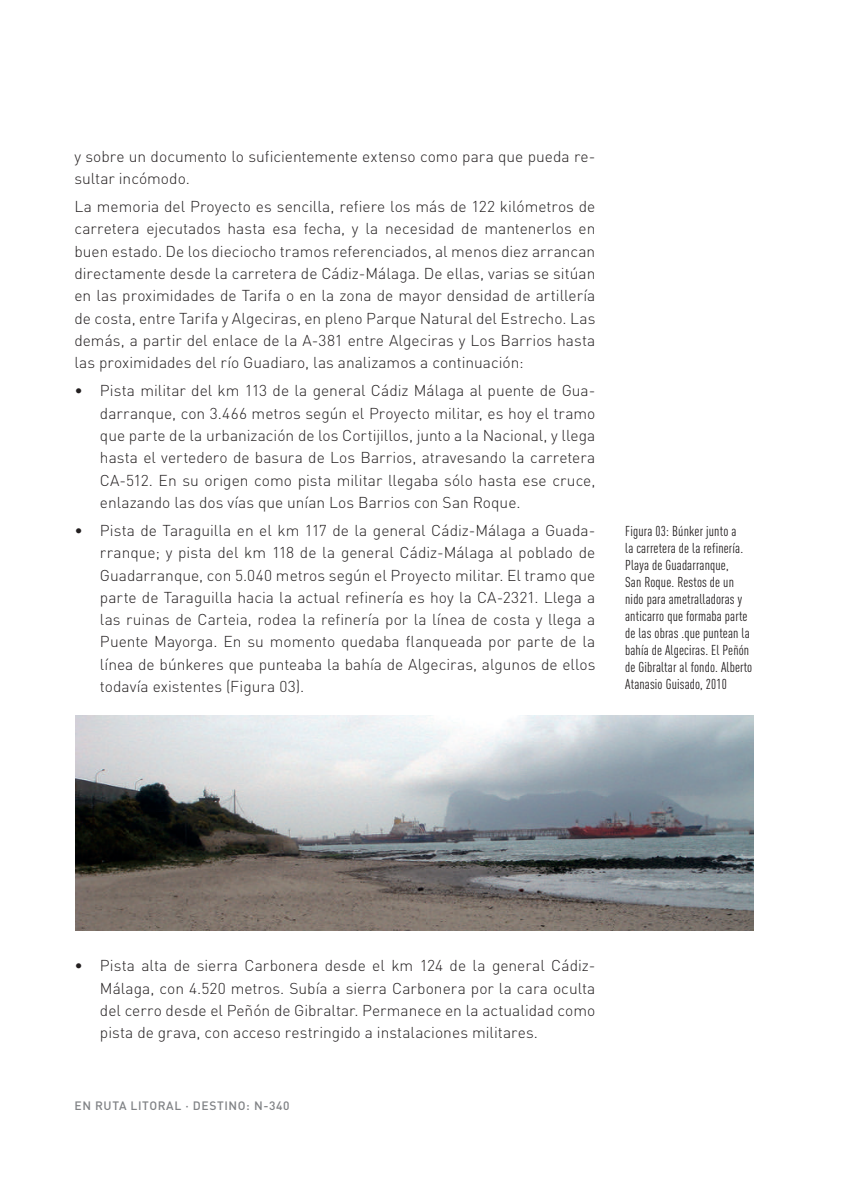
<style>
.page{position:relative;width:844px;height:1191px;background:#fff}
.page>*{position:absolute;margin:0;border:0;box-sizing:border-box;transform-origin:0 0}
.t1{font:300 15.58px/22.4px "DIN";color:#231f20;text-align:justify}
.t2{font:14.17px/17px "DIN Cond";letter-spacing:.01em;color:#231f20}
.t3{font:500 12.08px "DIN";letter-spacing:.05em;color:#808285}
</style>
<div class="page">
<img style="left:76px;top:715px;width:677px;height:215px">
<p class="t1" style="left:74px;top:145px;width:522px">y sobre un documento lo suficientemente extenso como para que pueda re&shy;sultar incómodo.</p>
<p class="t1" style="left:74px;top:195px;width:522px">La memoria del Proyecto es sencilla, refiere los más de 122 kilómetros de carretera ejecutados hasta esa fecha, y la necesidad de mantenerlos en buen estado. De los dieciocho tramos referenciados, al menos diez arrancan directamente desde la carretera de Cádiz-Málaga. De ellas, varias se sitúan en las proximidades de Tarifa o en la zona de mayor densidad de artillería de costa, entre Tarifa y Algeciras, en pleno Parque Natural del Estrecho. Las demás, a partir del enlace de la A-381 entre Algeciras y Los Barrios hasta las proximidades del río Guadiaro, las analizamos a continuación:</p>
<p class="t1" style="left:100px;top:379px;width:497px;text-indent:-25px">• Pista militar del km 113 de la general Cádiz Málaga al puente de Gua&shy;darranque, con 3.466 metros según el Proyecto militar, es hoy el tramo que parte de la urbanización de los Cortijillos, junto a la Nacional, y llega hasta el vertedero de basura de Los Barrios, atravesando la carretera CA-512. En su origen como pista militar llegaba sólo hasta ese cruce, enlazando las dos vías que unían Los Barrios con San Roque.</p>
<p class="t1" style="left:100px;top:519px;width:497px;text-indent:-25px">• Pista de Taraguilla en el km 117 de la general Cádiz-Málaga a Guada&shy;rranque; y pista del km 118 de la general Cádiz-Málaga al poblado de Guadarranque, con 5.040 metros según el Proyecto militar. El tramo que parte de Taraguilla hacia la actual refinería es hoy la CA-2321. Llega a las ruinas de Carteia, rodea la refinería por la línea de costa y llega a Puente Mayorga. En su momento quedaba flanqueada por parte de la línea de búnkeres que punteaba la bahía de Algeciras, algunos de ellos todavía existentes (Figura 03).</p>
<p class="t2" style="left:625px;top:522px;width:129px">Figura 03: Búnker junto a<br>la carretera de la refinería.<br>Playa de Guadarranque,<br>San Roque. Restos de un nido para ametralladoras y anticarro que formaba parte de las obras .que puntean la bahía de Algeciras. El Peñón de Gibraltar al fondo. Alberto<br>Atanasio Guisado, 2010</p>
<p class="t1" style="left:100px;top:954px;width:497px;text-indent:-25px">• Pista alta de sierra Carbonera desde el km 124 de la general Cádiz-Málaga, con 4.520 metros. Subía a sierra Carbonera por la cara oculta del cerro desde el Peñón de Gibraltar. Permanece en la actualidad como pista de grava, con acceso restringido a instalaciones militares.</p>
<p class="t3" style="left:74px;top:1097px;width:216px">EN RUTA LITORAL · DESTINO: N-340</p>
</div>
